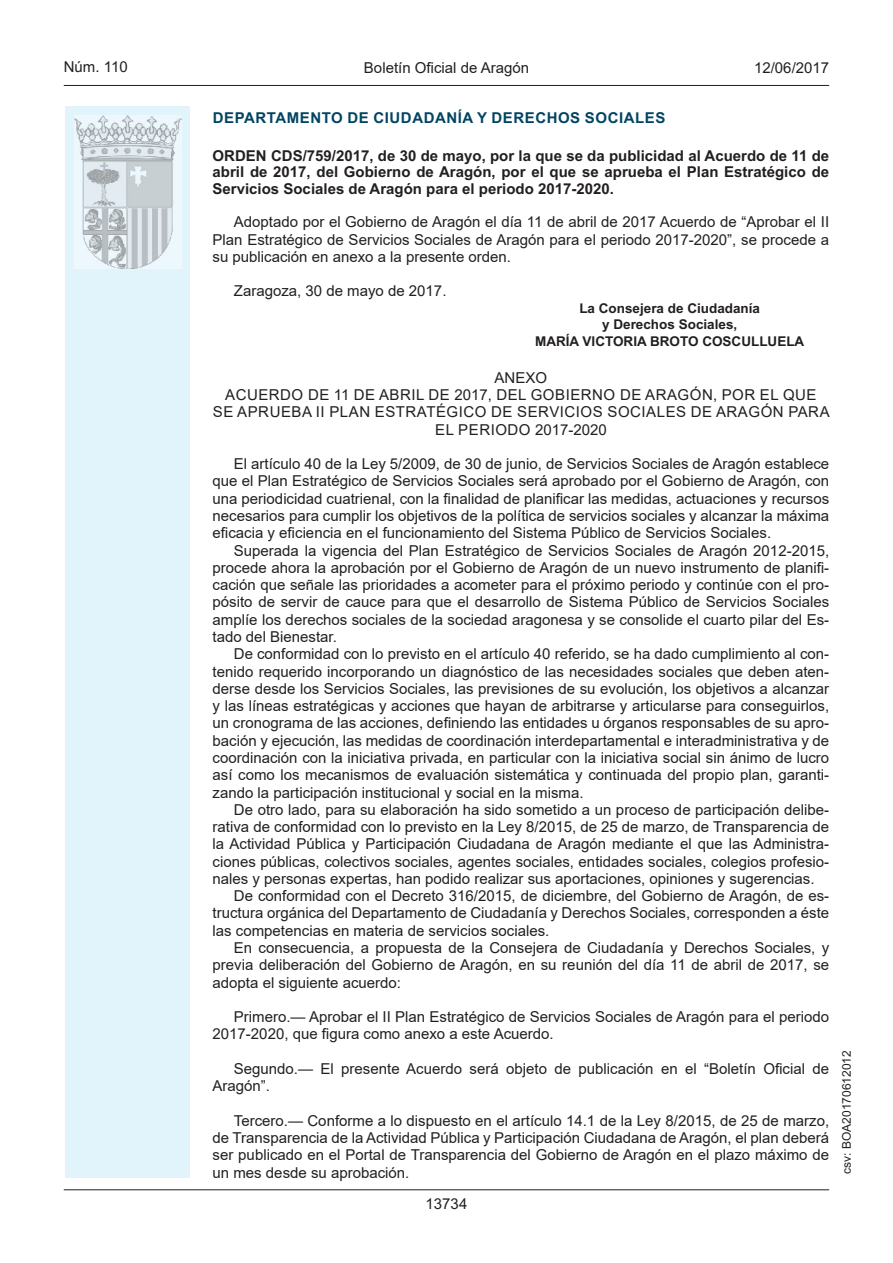
<style>
.page{position:relative;width:893px;height:1263px;background:#fff}
.page>*{position:absolute;margin:0;border:0;box-sizing:border-box;transform-origin:0 0}
.inicio_de_parrafo{font:15px/17.2px "Arial";color:#231f20;text-align:justify}
.Titulo_text{font:700 15px/16.5px "Arial";color:#231f20;text-align:justify}
.center{font:15px/17.2px "Arial";letter-spacing:.035em;color:#231f20;text-align:center}
.emisor_text{font:700 15px "Arial";letter-spacing:.035em;color:#004462}
.estilo_head-c{font:15px "Arial";color:#231f20}
.estilo_head-d{font:15px "Arial MT2";color:#231f20}
.estilo_head-i{font:15px "Arial MT2";color:#231f20}
.numero_pagina{font:15px "Arial MT2";color:#231f20}
.firma_der{font:700 13.5px "Arial";color:#231f20}
.estilo_head-i-2{font:12px "Arial MT2";color:#231f20}
</style>
<div class="page">
<div style="left:65px;top:106px;width:125px;height:1072px;background:#e1f4fc"></div>
<img style="left:75px;top:115px;width:106px;height:153px">
<hr style="left:64px;top:85px;width:765px;height:1px;background:#231f20">
<hr style="left:64px;top:1189px;width:765px;height:1px;background:#231f20">
<p class="estilo_head-i" style="left:64px;top:57px;width:65px">Núm. 110</p>
<p class="estilo_head-c" style="left:364px;top:57px;width:167px">Boletín Oficial de Aragón</p>
<p class="estilo_head-d" style="left:754px;top:57px;width:77px">12/06/2017</p>
<p class="emisor_text" style="left:213px;top:107px;width:454px">DEPARTAMENTO DE CIUDADANÍA Y DERECHOS SOCIALES</p>
<p class="Titulo_text" style="left:213px;top:147px;width:618px">ORDEN CDS/759/2017, de 30 de mayo, por la que se da publicidad al Acuerdo de 11 de abril de 2017, del Gobierno de Aragón, por el que se aprueba el Plan Estratégico de Servicios Sociales de Aragón para el periodo 2017-2020.</p>
<p class="inicio_de_parrafo" style="left:213px;top:213px;width:618px;text-indent:21px">Adoptado por el Gobierno de Aragón el día 11 de abril de 2017 Acuerdo de “Aprobar el II Plan Estratégico de Servicios Sociales de Aragón para el periodo 2017-2020”, se procede a su publicación en anexo a la presente orden.</p>
<p class="inicio_de_parrafo" style="left:234px;top:282px;width:214px">Zaragoza, 30 de mayo de 2017.</p>
<p class="firma_der" style="left:579px;top:299px;width:182px">La Consejera de Ciudadanía</p>
<p class="firma_der" style="left:602px;top:315px;width:137px">y Derechos Sociales,</p>
<p class="firma_der" style="left:535px;top:332px;width:271px">MARÍA VICTORIA BROTO COSCULLUELA</p>
<p class="center" style="left:495px;top:369px;width:54px">ANEXO</p>
<p class="center" style="left:213px;top:386px;width:618px">ACUERDO DE 11 DE ABRIL DE 2017, DEL GOBIERNO DE ARAGÓN, POR EL QUE<br>SE APRUEBA II PLAN ESTRATÉGICO DE SERVICIOS SOCIALES DE ARAGÓN PARA<br>EL PERIODO 2017-2020</p>
<p class="inicio_de_parrafo" style="left:213px;top:455px;width:618px;text-indent:21px">El artículo 40 de la Ley 5/2009, de 30 de junio, de Servicios Sociales de Aragón establece que el Plan Estratégico de Servicios Sociales será aprobado por el Gobierno de Aragón, con una periodicidad cuatrienal, con la finalidad de planificar las medidas, actuaciones y recursos necesarios para cumplir los objetivos de la política de servicios sociales y alcanzar la máxima eficacia y eficiencia en el funcionamiento del Sistema Público de Servicios Sociales.</p>
<p class="inicio_de_parrafo" style="left:213px;top:542px;width:618px;text-indent:21px">Superada la vigencia del Plan Estratégico de Servicios Sociales de Aragón 2012-2015, procede ahora la aprobación por el Gobierno de Aragón de un nuevo instrumento de planifi&shy;cación que señale las prioridades a acometer para el próximo periodo y continúe con el pro&shy;pósito de servir de cauce para que el desarrollo de Sistema Público de Servicios Sociales amplíe los derechos sociales de la sociedad aragonesa y se consolide el cuarto pilar del Es&shy;tado del Bienestar.</p>
<p class="inicio_de_parrafo" style="left:213px;top:645px;width:618px;text-indent:21px">De conformidad con lo previsto en el artículo 40 referido, se ha dado cumplimiento al con&shy;tenido requerido incorporando un diagnóstico de las necesidades sociales que deben aten&shy;derse desde los Servicios Sociales, las previsiones de su evolución, los objetivos a alcanzar y las líneas estratégicas y acciones que hayan de arbitrarse y articularse para conseguirlos, un cronograma de las acciones, definiendo las entidades u órganos responsables de su apro&shy;bación y ejecución, las medidas de coordinación interdepartamental e interadministrativa y de coordinación con la iniciativa privada, en particular con la iniciativa social sin ánimo de lucro así como los mecanismos de evaluación sistemática y continuada del propio plan, garanti&shy;zando la participación institucional y social en la misma.</p>
<p class="inicio_de_parrafo" style="left:213px;top:801px;width:618px;text-indent:21px">De otro lado, para su elaboración ha sido sometido a un proceso de participación delibe&shy;rativa de conformidad con lo previsto en la Ley 8/2015, de 25 de marzo, de Transparencia de la Actividad Pública y Participación Ciudadana de Aragón mediante el que las Administra&shy;ciones públicas, colectivos sociales, agentes sociales, entidades sociales, colegios profesio&shy;nales y personas expertas, han podido realizar sus aportaciones, opiniones y sugerencias.</p>
<p class="inicio_de_parrafo" style="left:213px;top:887px;width:618px;text-indent:21px">De conformidad con el Decreto 316/2015, de diciembre, del Gobierno de Aragón, de es&shy;tructura orgánica del Departamento de Ciudadanía y Derechos Sociales, corresponden a éste las competencias en materia de servicios sociales.</p>
<p class="inicio_de_parrafo" style="left:213px;top:939px;width:618px;text-indent:21px">En consecuencia, a propuesta de la Consejera de Ciudadanía y Derechos Sociales, y previa deliberación del Gobierno de Aragón, en su reunión del día 11 de abril de 2017, se adopta el siguiente acuerdo:</p>
<p class="inicio_de_parrafo" style="left:213px;top:1008px;width:618px;text-indent:21px">Primero.— Aprobar el II Plan Estratégico de Servicios Sociales de Aragón para el periodo<br>2017-2020, que figura como anexo a este Acuerdo.</p>
<p class="inicio_de_parrafo" style="left:213px;top:1060px;width:618px;text-indent:21px">Segundo.— El presente Acuerdo será objeto de publicación en el “Boletín Oficial de<br>Aragón”.</p>
<p class="inicio_de_parrafo" style="left:213px;top:1112px;width:618px;text-indent:21px">Tercero.— Conforme a lo dispuesto en el artículo 14.1 de la Ley 8/2015, de 25 de marzo, de Transparencia de la Actividad Pública y Participación Ciudadana de Aragón, el plan deberá ser publicado en el Portal de Transparencia del Gobierno de Aragón en el plazo máximo de un mes desde su aprobación.</p>
<p class="numero_pagina" style="left:426px;top:1193px;width:43px">13734</p>
<p class="estilo_head-i-2" style="left:838px;top:1174px;width:125px;rotate:-90deg">csv: BOA20170612012</p>
</div>
